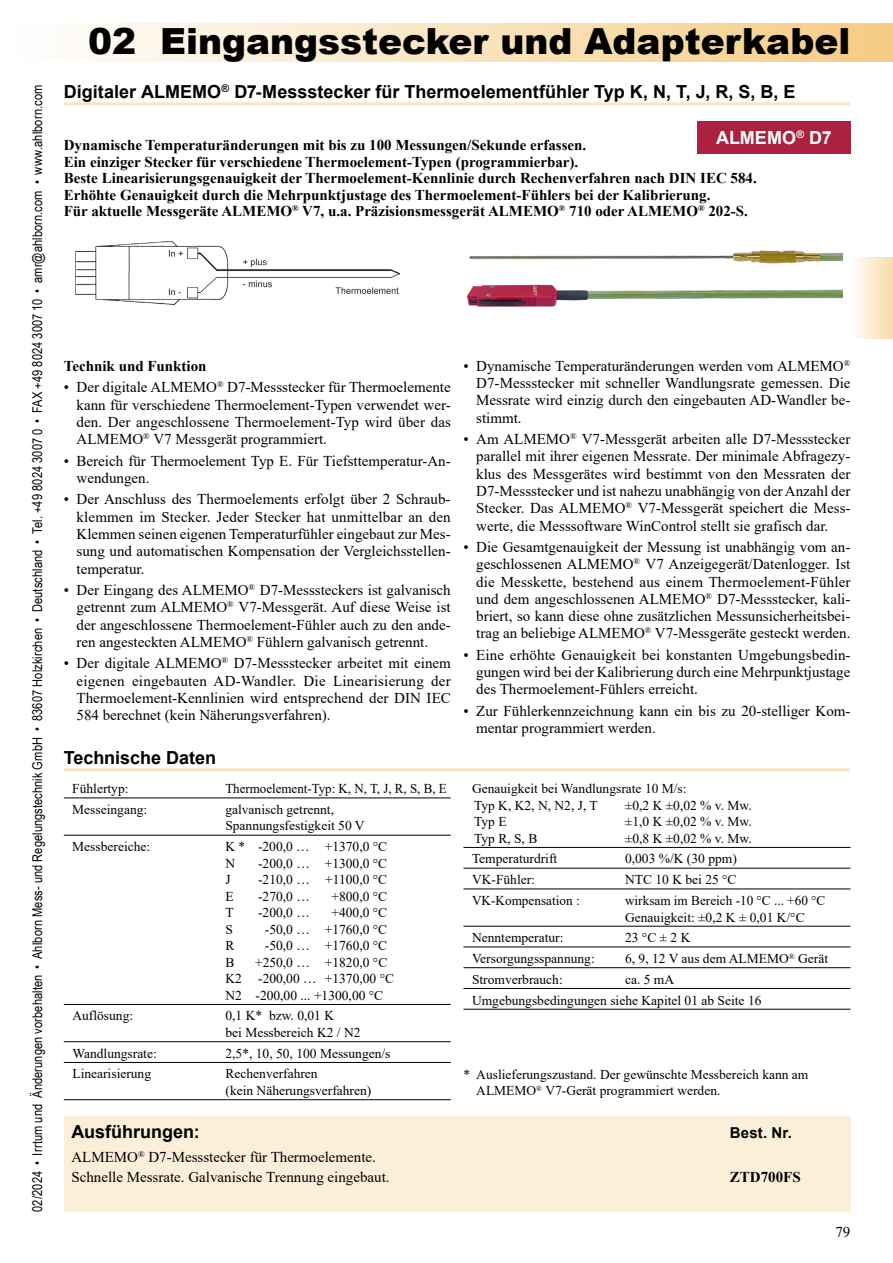
<style>
.page{position:relative;width:893px;height:1263px;background:#fff}
.page>*{position:absolute;margin:0;border:0;box-sizing:border-box;transform-origin:0 0}
.t1{font:900 36px "Arial";color:#000}
.t2{font:700 18px "Arial";color:#000}
.t3{font:700 18px "Arial";color:#fff}
.t4{font:15px/17.2px "Times New Roman";color:#000;text-align:justify}
.t5{font:700 15px/16.5px "Times New Roman";color:#000}
.t6{font:700 15px "Arial";letter-spacing:.01em;color:#000}
.t7{font:13.5px/16.5px "Times New Roman";color:#000}
.t8{font:13.5px "Arial Narrow";letter-spacing:.005em;color:#000}
.t9{font:13.5px "Times New Roman";color:#000;scale:.96 1}
</style>
<div class="page">
<div style="left:0;top:23px;width:893px;height:39px;background:linear-gradient(to right,#fff,#f5cc84)"></div>
<div style="left:850px;top:257px;width:43px;height:81px;background:linear-gradient(to right,#fff,#f8dba9)"></div>
<div style="left:64px;top:1117px;width:786px;height:95px;background:#fcefd9"></div>
<hr style="left:64px;top:797px;width:387px;height:1px;background:#000">
<hr style="left:64px;top:835px;width:387px;height:1px;background:#000">
<hr style="left:64px;top:1004px;width:387px;height:1px;background:#000">
<hr style="left:64px;top:1041px;width:387px;height:1px;background:#000">
<hr style="left:64px;top:1062px;width:387px;height:1px;background:#000">
<hr style="left:64px;top:1099px;width:387px;height:1px;background:#000">
<hr style="left:463px;top:847px;width:387px;height:1px;background:#000">
<hr style="left:463px;top:868px;width:387px;height:1px;background:#000">
<hr style="left:463px;top:888px;width:387px;height:1px;background:#000">
<hr style="left:463px;top:926px;width:387px;height:1px;background:#000">
<hr style="left:463px;top:946px;width:387px;height:1px;background:#000">
<hr style="left:463px;top:967px;width:387px;height:1px;background:#000">
<hr style="left:463px;top:988px;width:387px;height:1px;background:#000">
<hr style="left:463px;top:1009px;width:387px;height:1px;background:#000">
<img style="left:75px;top:241px;width:326px;height:64px">
<img style="left:466px;top:250px;width:376px;height:57px">
<div style="left:697px;top:121px;width:153px;height:33px;background:#aa223e"></div>
<hr style="left:64px;top:102px;width:786px;height:3px;background:#ec9600">
<hr style="left:64px;top:768px;width:786px;height:3px;background:#ec9600">
<p class="t8" style="left:28px;top:1212px;width:1128px;rotate:-90deg">02/2024 • Irrtum und Änderungen vorbehalten • Ahlborn Mess- und Regelungstechnik GmbH • 83607 Holzkirchen • Deutschland • Tel. +49 8024 3007 0 • FAX +49 8024 3007 10 • amr@ahlborn.com • www.ahlborn.com</p>
<h1 class="t1" style="left:88px;top:15px;width:764px">02 Eingangsstecker und Adapterkabel</h1>
<p class="t2" style="left:64px;top:79px;width:733px">Digitaler ALMEMO<sup>®</sup> D7-Messstecker für Thermoelementfühler Typ K, N, T, J, R, S, B, E</p>
<p class="t3" style="left:716px;top:125px;width:117px">ALMEMO<sup>®</sup> D7</p>
<p class="t5" style="left:64px;top:136px;width:695px">Dynamische Temperaturänderungen mit bis zu 100 Messungen/Sekunde erfassen.<br>Ein einziger Stecker für verschiedene Thermoelement-Typen (programmierbar).<br>Beste Linearisierungsgenauigkeit der Thermoelement-Kennlinie durch Rechenverfahren nach DIN IEC 584.<br>Erhöhte Genauigkeit durch die Mehrpunktjustage des Thermoelement-Fühlers bei der Kalibrierung.<br>Für aktuelle Messgeräte ALMEMO<sup>®</sup> V7, u.a. Präzisionsmessgerät ALMEMO<sup>®</sup> 710 oder ALMEMO<sup>®</sup> 202-S.</p>
<p class="t5" style="left:64px;top:357px;width:144px">Technik und Funktion</p>
<p class="t4" style="left:77px;top:378px;width:376px;text-indent:-13px">• Der digitale ALMEMO<sup>®</sup> D7-Messstecker für Thermoelemente kann für verschiedene Thermoelement-Typen verwendet wer&shy;den. Der angeschlossene Thermoelement-Typ wird über das ALMEMO<sup>®</sup> V7 Messgerät programmiert.</p>
<p class="t4" style="left:77px;top:452px;width:376px;text-indent:-13px">• Bereich für Thermoelement Typ E. Für Tiefsttemperatur-An&shy;wendungen.</p>
<p class="t4" style="left:77px;top:490px;width:376px;text-indent:-13px">• Der Anschluss des Thermoelements erfolgt über 2 Schraub&shy;klemmen im Stecker. Jeder Stecker hat unmittelbar an den Klemmen seinen eigenen Temperaturfühler eingebaut zur Mes&shy;sung und automatischen Kompensation der Vergleichsstellen&shy;temperatur.</p>
<p class="t4" style="left:77px;top:581px;width:376px;text-indent:-13px">• Der Eingang des ALMEMO<sup>®</sup> D7-Messsteckers ist galvanisch getrennt zum ALMEMO<sup>®</sup> V7-Messgerät. Auf diese Weise ist der angeschlossene Thermoelement-Fühler auch zu den ande&shy;ren angesteckten ALMEMO<sup>®</sup> Fühlern galvanisch getrennt.</p>
<p class="t4" style="left:77px;top:654px;width:376px;text-indent:-13px">• Der digitale ALMEMO<sup>®</sup> D7-Messstecker arbeitet mit einem eigenen eingebauten AD-Wandler. Die Linearisierung der Thermoelement-Kennlinien wird entsprechend der DIN IEC 584 berechnet (kein Näherungsverfahren).</p>
<p class="t2" style="left:64px;top:745px;width:154px">Technische Daten</p>
<p class="t7" style="left:72px;top:780px;width:58px">Fühlertyp:</p>
<p class="t9" style="left:225px;top:779px;width:232px">Thermoelement-Typ: K, N, T, J, R, S, B, E</p>
<p class="t7" style="left:72px;top:801px;width:76px">Messeingang:</p>
<p class="t7" style="left:225px;top:801px;width:141px">galvanisch getrennt,<br>Spannungsfestigkeit 50 V</p>
<p class="t7" style="left:72px;top:838px;width:79px">Messbereiche:</p>
<p class="t7" style="left:225px;top:838px;width:163px">K * -200,0 … +1370,0 °C<br>N</p>
<p class="t7" style="left:258px;top:854px;width:131px">-200,0 … +1300,0 °C</p>
<p class="t7" style="left:225px;top:871px;width:7px">J</p>
<p class="t7" style="left:258px;top:871px;width:131px">-210,0 … +1100,0 °C</p>
<p class="t7" style="left:225px;top:887px;width:10px">E</p>
<p class="t7" style="left:258px;top:887px;width:53px">-270,0 …</p>
<p class="t7" style="left:331px;top:887px;width:57px">+800,0 °C</p>
<p class="t7" style="left:225px;top:904px;width:10px">T</p>
<p class="t7" style="left:258px;top:904px;width:53px">-200,0 …</p>
<p class="t7" style="left:331px;top:904px;width:57px">+400,0 °C</p>
<p class="t7" style="left:225px;top:920px;width:9px">S</p>
<p class="t7" style="left:265px;top:920px;width:124px">-50,0 … +1760,0 °C</p>
<p class="t7" style="left:225px;top:937px;width:11px">R</p>
<p class="t7" style="left:265px;top:937px;width:124px">-50,0 … +1760,0 °C</p>
<p class="t7" style="left:225px;top:953px;width:11px">B</p>
<p class="t7" style="left:225px;top:953px;width:170px;text-indent:30px">+250,0 … +1820,0 °C<br>K2 -200,00 … +1370,00 °C<br>N2 -200,00 ... +1300,00 °C</p>
<p class="t7" style="left:72px;top:1007px;width:62px">Auflösung:</p>
<p class="t7" style="left:225px;top:1007px;width:136px">0,1 K* bzw. 0,01 K<br>bei Messbereich K2 / N2</p>
<p class="t7" style="left:72px;top:1044px;width:86px">Wandlungsrate:</p>
<p class="t7" style="left:225px;top:1044px;width:166px">2,5*, 10, 50, 100 Messungen/s</p>
<p class="t7" style="left:72px;top:1065px;width:80px">Linearisierung</p>
<p class="t7" style="left:225px;top:1065px;width:147px">Rechenverfahren<br>(kein Näherungsverfahren)</p>
<p class="t4" style="left:476px;top:357px;width:376px;text-indent:-13px">• Dynamische Temperaturänderungen werden vom ALMEMO<sup>® </sup>D7-Messstecker mit schneller Wandlungsrate gemessen. Die Messrate wird einzig durch den eingebauten AD-Wandler be&shy;stimmt.</p>
<p class="t4" style="left:476px;top:430px;width:376px;text-indent:-13px">• Am ALMEMO<sup>®</sup> V7-Messgerät arbeiten alle D7-Messstecker parallel mit ihrer eigenen Messrate. Der minimale Abfragezy&shy;klus des Messgerätes wird bestimmt von den Messraten der D7-Messstecker und ist nahezu unabhängig von der Anzahl der Stecker. Das ALMEMO<sup>®</sup> V7-Messgerät speichert die Mess&shy;werte, die Messsoftware WinControl stellt sie grafisch dar.</p>
<p class="t4" style="left:476px;top:538px;width:376px;text-indent:-13px">• Die Gesamtgenauigkeit der Messung ist unabhängig vom an&shy;geschlossenen ALMEMO<sup>®</sup> V7 Anzeigegerät/Datenlogger. Ist die Messkette, bestehend aus einem Thermoelement-Fühler und dem angeschlossenen ALMEMO<sup>®</sup> D7-Messstecker, kali&shy;briert, so kann diese ohne zusätzlichen Messunsicherheitsbei&shy;trag an beliebige ALMEMO<sup>®</sup> V7-Messgeräte gesteckt werden.</p>
<p class="t4" style="left:476px;top:646px;width:376px;text-indent:-13px">• Eine erhöhte Genauigkeit bei konstanten Umgebungsbedin&shy;gungen wird bei der Kalibrierung durch eine Mehrpunktjustage des Thermoelement-Fühlers erreicht.</p>
<p class="t4" style="left:476px;top:702px;width:376px;text-indent:-13px">• Zur Fühlerkennzeichnung kann ein bis zu 20-stelliger Kom&shy;mentar programmiert werden.</p>
<p class="t7" style="left:472px;top:780px;width:216px">Genauigkeit bei Wandlungsrate 10 M/s:<br>Typ K, K2, N, N2, J, T</p>
<p class="t7" style="left:625px;top:796px;width:128px">±0,2 K ±0,02 % v. Mw.</p>
<p class="t7" style="left:474px;top:813px;width:34px">Typ E</p>
<p class="t7" style="left:625px;top:813px;width:128px">±1,0 K ±0,02 % v. Mw.</p>
<p class="t7" style="left:474px;top:829px;width:65px">Typ R, S, B</p>
<p class="t7" style="left:625px;top:829px;width:128px">±0,8 K ±0,02 % v. Mw.</p>
<p class="t7" style="left:472px;top:850px;width:87px">Temperaturdrift</p>
<p class="t7" style="left:625px;top:850px;width:113px">0,003 %/K (30 ppm)</p>
<p class="t7" style="left:472px;top:871px;width:64px">VK-Fühler:</p>
<p class="t7" style="left:625px;top:871px;width:113px">NTC 10 K bei 25 °C</p>
<p class="t7" style="left:472px;top:892px;width:109px">VK-Kompensation :</p>
<p class="t7" style="left:625px;top:892px;width:202px">wirksam im Bereich -10 °C ... +60 °C<br>Genauigkeit: ±0,2 K ± 0,01 K/°C</p>
<p class="t7" style="left:472px;top:929px;width:93px">Nenntemperatur:</p>
<p class="t7" style="left:625px;top:929px;width:67px">23 °C ± 2 K</p>
<p class="t7" style="left:472px;top:950px;width:124px">Versorgungsspannung:</p>
<p class="t7" style="left:625px;top:950px;width:205px">6, 9, 12 V aus dem ALMEMO<sup>®</sup> Gerät</p>
<p class="t7" style="left:472px;top:970px;width:92px">Stromverbrauch:</p>
<p class="t7" style="left:472px;top:968px;width:291px;line-height:20.7px;text-indent:153px">ca. 5 mA<br>Umgebungsbedingungen siehe Kapitel 01 ab Seite 16</p>
<p class="t7" style="left:476px;top:1066px;width:334px;text-indent:-13px">* Auslieferungszustand. Der gewünschte Messbereich kann am<br>ALMEMO<sup>®</sup> V7-Gerät programmiert werden.</p>
<p class="t2" style="left:71px;top:1119px;width:130px">Ausführungen:</p>
<p class="t6" style="left:730px;top:1122px;width:63px">Best. Nr.</p>
<p class="t4" style="left:71px;top:1147px;width:320px;line-height:19.5px">ALMEMO<sup>®</sup> D7-Messstecker für Thermoelemente.<br>Schnelle Messrate. Galvanische Trennung eingebaut.</p>
<p class="t5" style="left:730px;top:1168px;width:72px">ZTD700FS</p>
<p class="t4" style="left:835px;top:1223px;width:16px">79</p>
</div>
